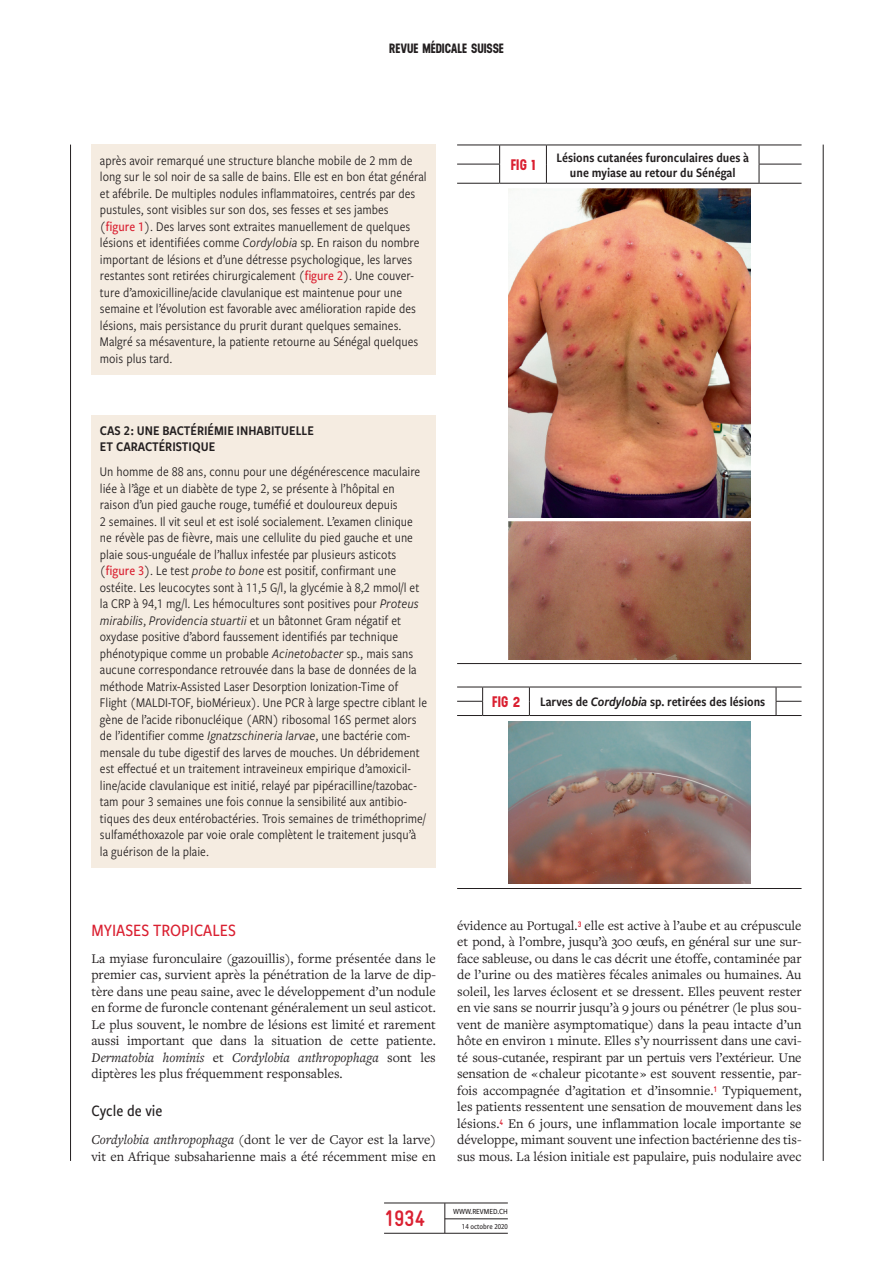
<style>
.page{position:relative;width:893px;height:1263px;background:#fff}
.page>*{position:absolute;margin:0;border:0;box-sizing:border-box;transform-origin:0 0}
.t1{font:700 22.5px "Gravur Condensed Pro";color:#da2031}
._1P_T1{font:500 18px "Freight Sans Cnd Pro";color:#da2031}
._1P_T2{font:500 16.5px "Freight Sans Cnd Pro";color:#231f20}
._1P_FIG_X_TAB_X{font:700 15.3px "Neusa";letter-spacing:.01em;color:#da2031}
._1P_Encadre_Texte_co{font:13.8px/16.5px "Freight Sans Cnd Pro";color:#231f20}
._1P_Texte_courant{font:13.8px/16.5px "Freight Text Pro";color:#231f20;text-align:justify}
._1P_Encadre_Texte_co-2{font:13.8px/16.5px "Freight Sans Cnd Pro Semi";color:#231f20}
._1P_FIG_TAB_Titre{font:13.5px/15px "Freight Sans Cnd Pro Semi";color:#231f20;text-align:center}
.t2{font:700 13.5px "Neusa";letter-spacing:-.005em;color:#231f20}
.t3{font:500 8.1px "Freight Sans Cnd Pro";color:#231f20}
.t4{font:500 7.8px "Freight Sans Cnd Pro";color:#231f20}
.s1{font-weight:500;color:#da2031}
.s2{font-style:italic}
</style>
<div class="page">
<hr style="left:384px;top:1233px;width:124px;height:1px;background:#231f20">
<hr style="left:384px;top:1202px;width:124px;height:1px;background:#231f20">
<hr style="left:445px;top:1218px;width:63px;height:1px;background:#231f20">
<hr style="left:444px;top:1203px;width:1px;height:30px;background:#231f20">
<div style="left:91px;top:415px;width:345px;height:453px;background:#f5ece1"></div>
<div style="left:91px;top:145px;width:345px;height:230px;background:#f5ece1"></div>
<hr style="left:70px;top:145px;width:1px;height:1016px;background:#231f20">
<hr style="left:823px;top:145px;width:1px;height:1016px;background:#231f20">
<hr style="left:457px;top:183px;width:43px;height:1px;background:#231f20">
<hr style="left:500px;top:183px;width:46px;height:1px;background:#231f20">
<hr style="left:546px;top:183px;width:213px;height:1px;background:#231f20">
<hr style="left:759px;top:183px;width:42px;height:1px;background:#231f20">
<svg style="left:457px;top:146px;width:344px;height:37px"></svg>
<hr style="left:457px;top:145px;width:43px;height:1px;background:#231f20">
<hr style="left:500px;top:145px;width:46px;height:1px;background:#231f20">
<hr style="left:546px;top:145px;width:213px;height:1px;background:#231f20">
<hr style="left:759px;top:145px;width:42px;height:1px;background:#231f20">
<img style="left:508px;top:188px;width:243px;height:329px">
<img style="left:508px;top:521px;width:243px;height:138px">
<hr style="left:457px;top:663px;width:344px;height:1px;background:#231f20">
<svg style="left:457px;top:687px;width:344px;height:29px"></svg>
<img style="left:508px;top:722px;width:243px;height:162px">
<hr style="left:457px;top:888px;width:344px;height:1px;background:#231f20">
<p class="t2" style="left:389px;top:38px;width:116px">REVUE MÉDICALE SUISSE</p>
<p class="_1P_Encadre_Texte_co" style="left:100px;top:151px;width:328px">après avoir remarqué une structure blanche mobile de 2 mm de long sur le sol noir de sa salle de bains. Elle est en bon état général et afébrile. De multiples nodules inflammatoires, centrés par des pustules, sont visibles sur son dos, ses fesses et ses jambes (<span class="s1">figure 1</span>). Des larves sont extraites manuellement de quelques lésions et identifiées comme <span class="s2">Cordylobia</span> sp. En raison du nombre important de lésions et d’une détresse psychologique, les larves restantes sont retirées chirurgicalement (<span class="s1">figure 2</span>). Une couver&shy;ture d’amoxicilline/acide clavulanique est maintenue pour une semaine et l’évolution est favorable avec amélioration rapide des lésions, mais persistance du prurit durant quelques semaines.<br>Malgré sa mésaventure, la patiente retourne au Sénégal quelques mois plus tard.</p>
<p class="_1P_Encadre_Texte_co-2" style="left:100px;top:422px;width:215px">CAS 2 : UNE BACTÉRIÉMIE INHABITUELLE<br>ET CARACTÉRISTIQUE</p>
<p class="_1P_Encadre_Texte_co" style="left:100px;top:463px;width:329px">Un homme de 88 ans, connu pour une dégénérescence maculaire liée à l’âge et un diabète de type 2, se présente à l’hôpital en raison d’un pied gauche rouge, tuméfié et douloureux depuis<br>2 semaines. Il vit seul et est isolé socialement. L’examen clinique ne révèle pas de fièvre, mais une cellulite du pied gauche et une plaie sous-unguéale de l’hallux infestée par plusieurs asticots (<span class="s1">figure 3</span>). Le test <span class="s2">probe to bone</span> est positif, confirmant une ostéite. Les leucocytes sont à 11,5 G/l, la glycémie à 8,2 mmol/l et la CRP à 94,1 mg/l. Les hémocultures sont positives pour <span class="s2">Proteus mirabilis</span>, <span class="s2">Providencia stuartii</span> et un bâtonnet Gram négatif et oxydase positive d’abord faussement identifiés par technique phénotypique comme un probable <span class="s2">Acinetobacter</span> sp., mais sans aucune correspondance retrouvée dans la base de données de la méthode Matrix-Assisted Laser Desorption Ionization-Time of Flight (MALDI-TOF, bioMérieux). Une PCR à large spectre ciblant le gène de l’acide ribonucléique (ARN) ribosomal 16S permet alors de l’identifier comme <span class="s2">Ignatzschineria larvae</span>, une bactérie com&shy;mensale du tube digestif des larves de mouches. Un débridement est effectué et un traitement intraveineux empirique d’amoxicil&shy;line/acide clavulanique est initié, relayé par pipéracilline/tazobac&shy;tam pour 3 semaines une fois connue la sensibilité aux antibio&shy;tiques des deux entérobactéries. Trois semaines de triméthoprime/ sulfaméthoxazole par voie orale complètent le traitement jusqu’à la guérison de la plaie.</p>
<p class="_1P_FIG_X_TAB_X" style="left:511px;top:154px;width:26px">FIG 1</p>
<p class="_1P_FIG_TAB_Titre" style="left:556px;top:149px;width:194px">Lésions cutanées furonculaires dues à une myiase au retour du Sénégal</p>
<p class="_1P_FIG_X_TAB_X" style="left:492px;top:691px;width:29px">FIG 2</p>
<p class="_1P_FIG_TAB_Titre" style="left:540px;top:694px;width:227px">Larves de <span class="s2">Cordylobia</span> sp. retirées des lésions</p>
<p class="_1P_T1" style="left:91px;top:918px;width:146px">MYIASES TROPICALES</p>
<p class="_1P_Texte_courant" style="left:91px;top:950px;width:346px">La myiase furonculaire (gazouillis), forme présentée dans le premier cas, survient après la pénétration de la larve de dip&shy;tère dans une peau saine, avec le développement d’un nodule en forme de furoncle contenant généralement un seul asticot.<br>Le plus souvent, le nombre de lésions est limité et rarement aussi important que dans la situation de cette patiente.<br><span class="s2">Dermatobia hominis</span> et <span class="s2">Cordylobia anthropophaga</span> sont les diptères les plus fréquemment responsables.</p>
<p class="_1P_T2" style="left:91px;top:1099px;width:73px">Cycle de vie</p>
<p class="_1P_Texte_courant" style="left:91px;top:1131px;width:346px"><span class="s2">Cordylobia anthropophaga</span> (dont le ver de Cayor est la larve) vit en Afrique subsaharienne mais a été récemment mise en</p>
<p class="_1P_Texte_courant" style="left:457px;top:917px;width:346px">évidence au Portugal.<sup>3</sup> elle est active à l’aube et au crépuscule et pond, à l’ombre, jusqu’à 300 œufs, en général sur une sur&shy;face sableuse, ou dans le cas décrit une étoffe, contaminée par de l’urine ou des matières fécales animales ou humaines. Au soleil, les larves éclosent et se dressent. Elles peuvent rester en vie sans se nourrir jusqu’à 9 jours ou pénétrer (le plus sou&shy;vent de manière asymptomatique) dans la peau intacte d’un hôte en environ 1 minute. Elles s’y nourrissent dans une cavi&shy;té sous-cutanée, respirant par un pertuis vers l’extérieur. Une sensation de « chaleur picotante » est souvent ressentie, par&shy;fois accompagnée d’agitation et d’insomnie.<sup>1</sup> Typiquement, les patients ressentent une sensation de mouvement dans les lésions.<sup>4</sup> En 6 jours, une inflammation locale importante se développe, mimant souvent une infection bactérienne des tis&shy;sus mous. La lésion initiale est papulaire, puis nodulaire avec</p>
<h1 class="t1" style="left:384px;top:1206px;width:43px">1934</h1>
<p class="t3" style="left:453px;top:1205px;width:56px">WWW.REVMED.CH</p>
<p class="t4" style="left:462px;top:1221px;width:47px">14 octobre 2020</p>
</div>
